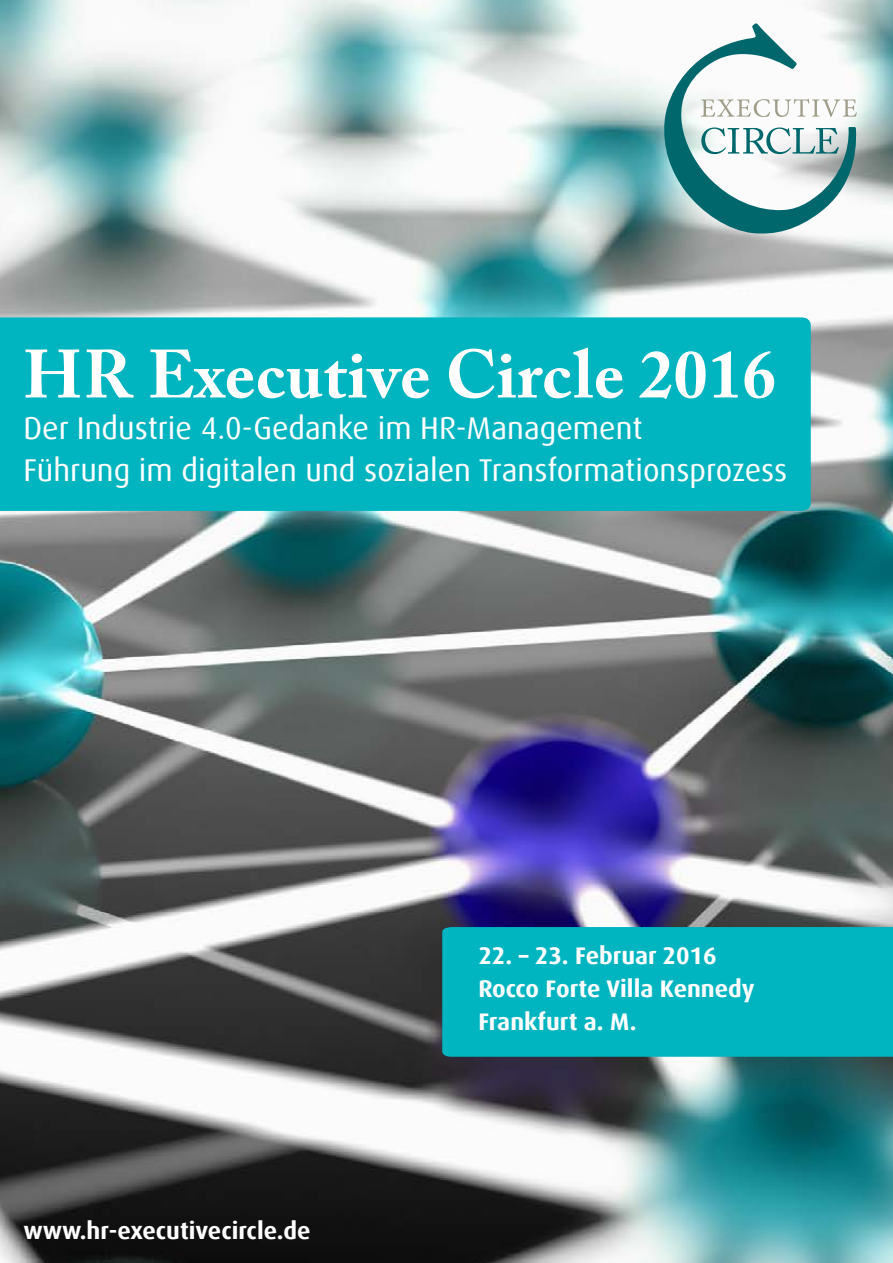
<style>
.page{position:relative;width:893px;height:1263px;background:#fff}
.page>*{position:absolute;margin:0;border:0;box-sizing:border-box;transform-origin:0 0}
.t1{font:700 67.5px "Adobe Caslon Pro";letter-spacing:.01em;color:#fff}
.Copy_2{font:31.5px/42px "Dax Offc";color:#fff}
.t2{font:700 24px "Dax Offc";color:#fff}
</style>
<div class="page">
<img style="left:0;top:0;width:893px;height:1263px">
<div style="left:0;top:317px;width:811px;height:194px;background:#00b4c0"></div>
<svg style="left:662px;top:23px;width:195px;height:212px"></svg>
<div style="left:442px;top:927px;width:451px;height:130px;background:#00b4c0"></div>
<p class="t1" style="left:23px;top:335px;width:754px">HR Executive Circle 2016</p>
<p class="Copy_2" style="left:23px;top:407px;width:765px">Der Industrie 4.0-Gedanke im HR-Management<br>Führung im digitalen und sozialen Transformationsprozess</p>
<p class="t2" style="left:23px;top:1215px;width:289px">www.hr-executivecircle.de</p>
<p class="t2" style="left:478px;top:940px;width:240px">22. – 23. Februar 2016</p>
<p class="t2" style="left:478px;top:973px;width:278px">Rocco Forte Villa Kennedy</p>
<p class="t2" style="left:478px;top:1006px;width:160px">Frankfurt a. M.</p>
</div>
